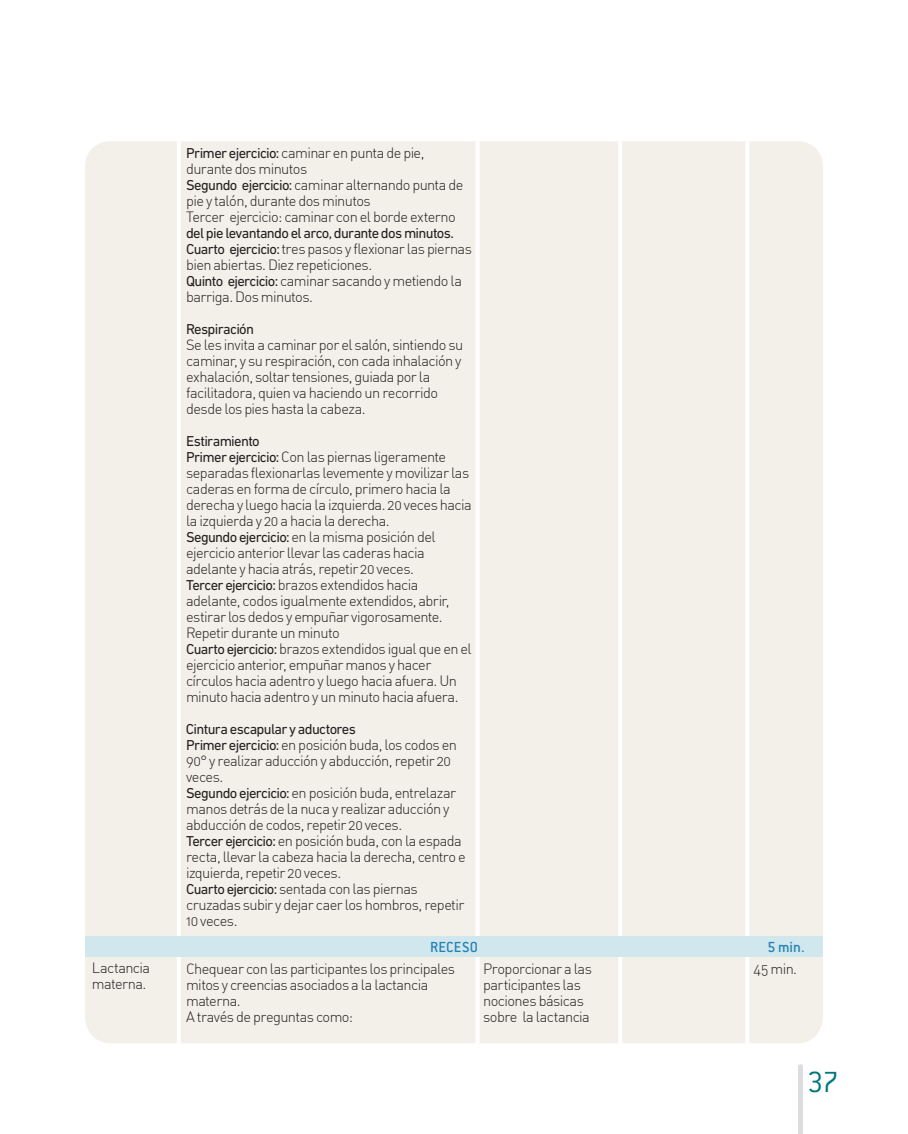
<style>
.page{position:relative;width:908px;height:1134px;background:#fff}
.page>*{position:absolute;margin:0;border:0;box-sizing:border-box;transform-origin:0 0}
.t1{font:300 32px "Conduit ITC Std";color:#00787d}
.t2{font:500 16px "Conduit ITC Std";letter-spacing:.01em;color:#2581b5}
.t3{font:300 14.6px/16px "DIN Alternate";letter-spacing:-.04em;color:#231f20}
.t4{font:14.6px "DIN Next LT Pro";letter-spacing:-.045em;color:#231f20}
.s1{font-family:"DIN Next LT Pro";font-weight:400}
</style>
<div class="page">
<svg style="left:798px;top:1064px;width:4px;height:70px"></svg>
<div style="left:85px;top:141px;width:737px;height:902px;background:#f3f0ea"></div>
<hr style="left:177px;top:141px;width:4px;height:902px;background:#fff">
<hr style="left:475px;top:141px;width:4px;height:902px;background:#fff">
<hr style="left:618px;top:141px;width:4px;height:902px;background:#fff">
<hr style="left:745px;top:141px;width:4px;height:902px;background:#fff">
<div style="left:85px;top:936px;width:737px;height:21px;background:#cfe7ed"></div>
<p class="t3" style="left:92px;top:960px;width:60px">Lactancia materna.</p>
<p class="t3" style="left:186px;top:145px;width:279px"><span class="s1">Primer ejercicio:</span> caminar en punta de pie, durante dos minutos<br><span class="s1">Segundo ejercicio:</span>caminar alternando punta de pie y talón, durante dos minutos<br>Tercer ejercicio: caminar con el borde externo</p>
<p class="t4" style="left:186px;top:225px;width:269px">del pie levantando el arco, durante dos minutos.</p>
<p class="t3" style="left:186px;top:241px;width:287px"><span class="s1">Cuarto ejercicio:</span>tres pasos y flexionar las piernas bien abiertas. Diez repeticiones.<br><span class="s1">Quinto ejercicio:</span> caminar sacando y metiendo la barriga. Dos minutos.</p>
<p class="t4" style="left:186px;top:321px;width:70px">Respiración</p>
<p class="t3" style="left:186px;top:337px;width:278px">Se les invita a caminar por el salón, sintiendo su caminar, y su respiración, con cada inhalación y exhalación, soltar tensiones, guiada por la facilitadora, quien va haciendo un recorrido desde los pies hasta la cabeza.</p>
<p class="t4" style="left:186px;top:433px;width:75px">Estiramiento</p>
<p class="t3" style="left:186px;top:449px;width:287px"><span class="s1">Primer ejercicio:</span> Con las piernas ligeramente separadas flexionarlas levemente y movilizar las caderas en forma de círculo, primero hacia la derecha y luego hacia la izquierda. 20 veces hacia la izquierda y 20 a hacia la derecha.<br><span class="s1">Segundo ejercicio:</span> en la misma posición del ejercicio anterior llevar las caderas hacia adelante y hacia atrás, repetir 20 veces.<br><span class="s1">Tercer ejercicio:</span> brazos extendidos hacia adelante, codos igualmente extendidos, abrir, estirar los dedos y empuñar vigorosamente.<br>Repetir durante un minuto<br><span class="s1">Cuarto ejercicio:</span> brazos extendidos igual que en el ejercicio anterior, empuñar manos y hacer círculos hacia adentro y luego hacia afuera. Un minuto hacia adentro y un minuto hacia afuera.</p>
<p class="t4" style="left:186px;top:721px;width:171px">Cintura escapular y aductores</p>
<p class="t3" style="left:186px;top:737px;width:281px"><span class="s1">Primer ejercicio:</span>en posición buda, los codos en 90° y realizar aducción y abducción, repetir 20 veces.<br><span class="s1">Segundo ejercicio:</span>en posición buda, entrelazar manos detrás de la nuca y realizar aducción y abducción de codos, repetir 20 veces.<br><span class="s1">Tercer ejercicio:</span> en posición buda, con la espada recta, llevar la cabeza hacia la derecha, centro e izquierda, repetir 20 veces.<br><span class="s1">Cuarto ejercicio:</span> sentada con las piernas cruzadas subir y dejar caer los hombros, repetir 10 veces.</p>
<p class="t3" style="left:186px;top:961px;width:270px">Chequear con las participantes los principales mitos y creencias asociados a la lactancia materna.<br>A través de preguntas como:</p>
<p class="t3" style="left:483px;top:960px;width:110px">Proporcionar a las participantes las nociones básicas sobre la lactancia</p>
<p class="t3" style="left:753px;top:960px;width:45px">45 min.</p>
<p class="t2" style="left:430px;top:937px;width:49px">RECESO</p>
<p class="t2" style="left:767px;top:937px;width:39px">5 min.</p>
<h1 class="t1" style="left:806px;top:1062px;width:33px">37</h1>
</div>
